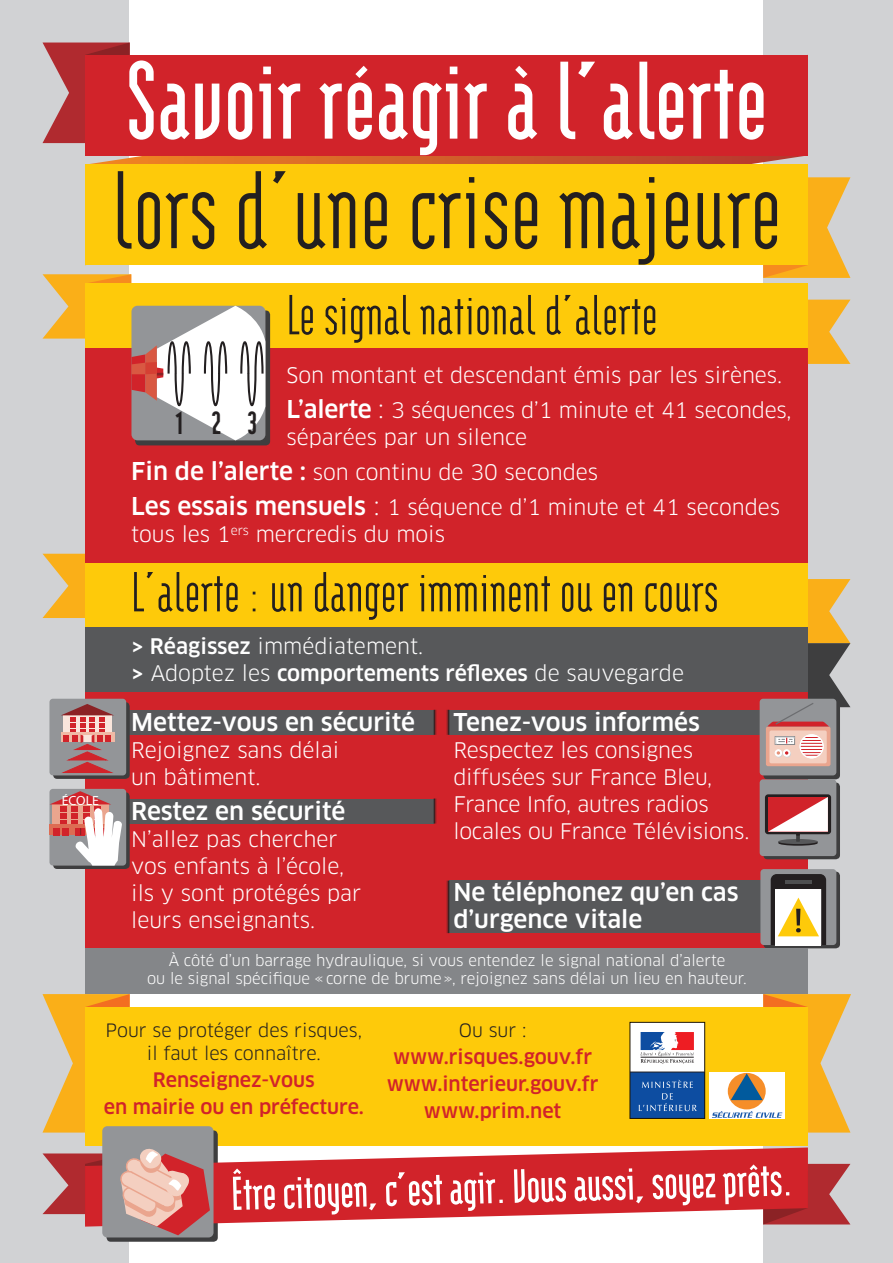
<style>
.page{position:relative;width:893px;height:1263px;background:#d1d2d4}
.page>*{position:absolute;margin:0;border:0;box-sizing:border-box;transform-origin:0 0}
.t1{font:700 132px "Modula";color:#fff}
.t2{font:132px "Modula";color:#231f20}
.t3{font:67.5px "Modula";color:#231f20}
.t4{font:700 57px "Modula";color:#fff}
.t5{font:900 38.4px "Modula";color:#231f20}
.t6{font:500 24px/27px "Clan";color:#fff}
.t7{font:21px/27px "Clan";color:#fff}
.t8{font:500 21px "Clan";color:#fff}
.t9{font:500 19.5px "Clan";color:#d1232a}
.t10{font:18px/22.5px "Clan";color:#231f20;text-align:center}
.t11{font:15px/18px "Clan";color:#fff;text-align:center}
.t12{font:13.35px "Myriad Pro";color:#fff}
.s1{font-weight:500;font-size:24px}
.s2{font-size:24px}
.s3{font-weight:500}
.s4{font-weight:400}
</style>
<div class="page">
<div style="left:130px;top:0;width:633px;height:1263px;background:#fff"></div>
<svg style="left:43px;top:554px;width:42px;height:64px"></svg>
<div style="left:85px;top:346px;width:723px;height:297px;background:#d1232a"></div>
<svg style="left:808px;top:300px;width:42px;height:64px"></svg>
<div style="left:85px;top:283px;width:723px;height:65px;background:#feca0a"></div>
<div style="left:85px;top:691px;width:723px;height:287px;background:#d1232a"></div>
<div style="left:85px;top:563px;width:723px;height:64px;background:#feca0a"></div>
<svg style="left:808px;top:1164px;width:42px;height:60px"></svg>
<svg style="left:43px;top:43px;width:87px;height:101px"></svg>
<svg style="left:85px;top:155px;width:723px;height:10px;background:#d66a31"></svg>
<svg style="left:763px;top:177px;width:87px;height:101px"></svg>
<div style="left:85px;top:55px;width:723px;height:100px;background:#d1232a"></div>
<div style="left:85px;top:165px;width:723px;height:100px;background:#feca0a"></div>
<div style="left:96px;top:710px;width:338px;height:25px;background:#57585a"></div>
<div style="left:96px;top:798px;width:338px;height:25px;background:#57585a"></div>
<div style="left:449px;top:710px;width:345px;height:25px;background:#57585a"></div>
<div style="left:53px;top:702px;width:77px;height:77px;background:linear-gradient(to right,#3e3e3f,#3f3f40);border-radius:4px"></div>
<div style="left:763px;top:782px;width:77px;height:77px;background:linear-gradient(to right,#444445,#474748);border-radius:4px"></div>
<svg style="left:763px;top:703px;width:77px;height:76px"></svg>
<div style="left:53px;top:792px;width:77px;height:77px;background:linear-gradient(to right,#3d3d3e,#3f3f40);border-radius:4px"></div>
<div style="left:763px;top:872px;width:77px;height:76px;background:linear-gradient(to right,#3e3e3f,#3e3e3f);border-radius:4px"></div>
<div style="left:449px;top:881px;width:345px;height:52px;background:#57585a"></div>
<div style="left:760px;top:869px;width:76px;height:76px;background:#939598;border-radius:3px"></div>
<svg style="left:771px;top:874px;width:55px;height:71px;background:#b1a683"></svg>
<div style="left:49px;top:699px;width:77px;height:76px;background:#939598;border-radius:3px"></div>
<svg style="left:61px;top:691px;width:70px;height:83px"></svg>
<div style="left:49px;top:789px;width:77px;height:76px;background:#939598;border-radius:3px"></div>
<div style="left:49px;top:824px;width:62px;height:11px;background:#dd6c53"></div>
<svg style="left:50px;top:791px;width:72px;height:74px"></svg>
<div style="left:760px;top:779px;width:76px;height:77px;background:#939598;border-radius:3px"></div>
<div style="left:765px;top:794px;width:66px;height:40px;background:#231f20;border-radius:3px"></div>
<svg style="left:768px;top:797px;width:60px;height:49px"></svg>
<div style="left:85px;top:1007px;width:723px;height:138px;background:#feca0a"></div>
<div style="left:85px;top:948px;width:723px;height:46px;background:#848689"></div>
<div style="left:85px;top:627px;width:723px;height:64px;background:#57585a"></div>
<div style="left:760px;top:699px;width:76px;height:76px;background:#939598;border-radius:3px"></div>
<div style="left:766px;top:726px;width:64px;height:40px;background:#eaa58e;border-radius:2px"></div>
<div style="left:769px;top:730px;width:58px;height:33px;background:#f4cfc0;border-radius:2px"></div>
<div style="left:800px;top:735px;width:23px;height:23px;border:1px solid #fff;border-radius:50%"></div>
<div style="left:775px;top:750px;width:7px;height:6px;background:#fff;border-radius:50%"></div>
<div style="left:775px;top:749px;width:7px;height:7px;border:1px solid #fff;border-radius:50%"></div>
<div style="left:784px;top:750px;width:7px;height:7px;border:1px solid #d1d2d4;border-radius:50%"></div>
<div style="left:783px;top:749px;width:7px;height:7px;border:1px solid #fff;border-radius:50%"></div>
<svg style="left:776px;top:751px;width:14px;height:6px"></svg>
<svg style="left:775px;top:736px;width:20px;height:9px"></svg>
<svg style="left:801px;top:737px;width:21px;height:19px"></svg>
<svg style="left:775px;top:737px;width:19px;height:7px"></svg>
<div style="left:799px;top:734px;width:25px;height:24px;border:1px solid #fff;border-radius:50%"></div>
<svg style="left:767px;top:579px;width:83px;height:147px"></svg>
<div style="left:107px;top:1130px;width:111px;height:112px;background:linear-gradient(to right,#3e3e3f,#3f3f40);border-radius:4px"></div>
<div style="left:630px;top:1022px;width:75px;height:96px;background:#fff"></div>
<svg style="left:640px;top:1032px;width:54px;height:31px"></svg>
<div style="left:630px;top:1072px;width:75px;height:46px;background:#0d4da1"></div>
<div style="left:630px;top:1022px;width:75px;height:96px;border:1px solid #1e1500"></div>
<hr style="left:630px;top:1072px;width:75px;height:1px;background:#231f20">
<svg style="left:639px;top:1080px;width:58px;height:31px"></svg>
<svg style="left:214px;top:1147px;width:594px;height:79px;fill:#d1232a"></svg>
<div style="left:102px;top:1126px;width:112px;height:111px;background:#939598;border-radius:5px"></div>
<svg style="left:43px;top:994px;width:167px;height:241px"></svg>
<svg style="left:135px;top:310px;width:135px;height:135px"></svg>
<svg style="left:43px;top:274px;width:222px;height:166px"></svg>
<svg style="left:434px;top:710px;width:2px;height:25px"></svg>
<svg style="left:447px;top:710px;width:2px;height:25px"></svg>
<svg style="left:434px;top:798px;width:2px;height:25px"></svg>
<hr style="left:447px;top:881px;width:1px;height:52px;background:#8b2225">
<hr style="left:448px;top:881px;width:1px;height:52px;background:#231f20">
<div style="left:710px;top:1072px;width:75px;height:46px;background:#fff"></div>
<svg style="left:712px;top:994px;width:139px;height:139px"></svg>
<p class="t1" style="left:126px;top:43px;width:643px">Savoir réagir à l’alerte</p>
<p class="t2" style="left:111px;top:154px;width:672px">lors d’une crise majeure</p>
<p class="t3" style="left:287px;top:286px;width:373px">Le signal national d’alerte</p>
<p class="t7" style="left:287px;top:362px;width:497px">Son montant et descendant émis par les sirènes.</p>
<p class="t7" style="left:287px;top:397px;width:506px"><span class="s1">L’alerte</span> <span class="s2">:</span> 3 séquences d’1 minute et 41 secondes, séparées par un silence</p>
<p class="t7" style="left:131px;top:459px;width:468px"><span class="s1">Fin de l’alerte :</span> son continu de 30 secondes</p>
<p class="t7" style="left:131px;top:494px;width:650px"><span class="s1">Les essais mensuels</span> <span class="s2">:</span> 1 séquence d’1 minute et 41 secondes tous les 1<sup>ers</sup> mercredis du mois</p>
<p class="t3" style="left:131px;top:563px;width:589px">L’alerte : un danger imminent ou en cours</p>
<p class="t5" style="left:176px;top:405px;width:9px">1</p>
<p class="t5" style="left:212px;top:405px;width:11px">2</p>
<p class="t5" style="left:247px;top:405px;width:11px">3</p>
<p class="t12" style="left:62px;top:792px;width:39px">ÉCOLE</p>
<p class="t7" style="left:131px;top:633px;width:293px"><span class="s3">&gt; Réagissez</span> immédiatement.</p>
<p class="t8" style="left:131px;top:660px;width:554px">&gt; <span class="s4">Adoptez les</span> comportements réflexes <span class="s4">de sauvegarde</span></p>
<p class="t6" style="left:131px;top:709px;width:285px">Mettez-vous en sécurité</p>
<p class="t7" style="left:131px;top:737px;width:209px">Rejoignez sans délai un bâtiment.</p>
<p class="t6" style="left:131px;top:798px;width:216px">Restez en sécurité</p>
<p class="t7" style="left:131px;top:826px;width:231px">N’allez pas chercher vos enfants à l’école, ils y sont protégés par leurs enseignants.</p>
<p class="t6" style="left:453px;top:709px;width:248px">Tenez-vous informés</p>
<p class="t7" style="left:453px;top:737px;width:298px">Respectez les consignes diffusées sur France Bleu,<br>France Info, autres radios locales ou France Télévisions.</p>
<p class="t6" style="left:453px;top:879px;width:287px">Ne téléphonez qu’en cas d’urgence vitale</p>
<p class="t11" style="left:147px;top:952px;width:601px">À côté d’un barrage hydraulique, si vous entendez le signal national d’alerte<br>ou le signal spécifique «corne de brume», rejoignez sans délai un lieu en hauteur.</p>
<p class="t10" style="left:106px;top:1020px;width:258px">Pour se protéger des risques, il faut les connaître.</p>
<p class="t9" style="left:153px;top:1068px;width:163px">Renseignez-vous</p>
<p class="t9" style="left:104px;top:1095px;width:261px">en mairie ou en préfecture.</p>
<p class="t10" style="left:459px;top:1020px;width:69px">Ou sur :</p>
<p class="t9" style="left:393px;top:1045px;width:201px">www.risques.gouv.fr</p>
<p class="t9" style="left:387px;top:1072px;width:213px">www.interieur.gouv.fr</p>
<p class="t9" style="left:424px;top:1099px;width:139px">www.prim.net</p>
<p class="t4" style="left:231px;top:1166px;width:563px;rotate:-1deg">Être citoyen, c’est agir. Vous aussi, soyez prêts.</p>
</div>
